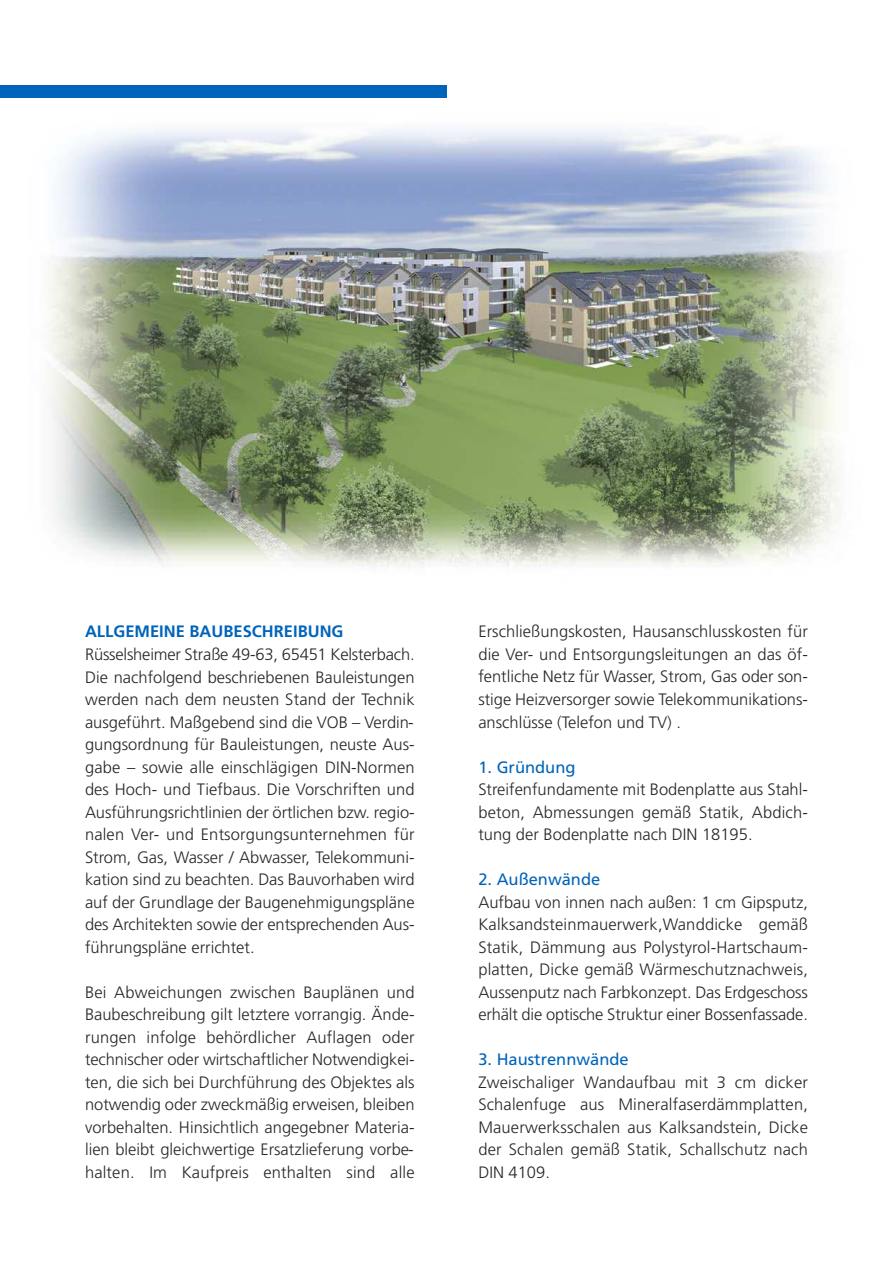
<style>
.page{position:relative;width:893px;height:1263px;background:#fff}
.page>*{position:absolute;margin:0;border:0;box-sizing:border-box;transform-origin:0 0}
.t1{font:300 16.5px/22.5px "Frutiger CE";color:#272627;text-align:justify}
.t2{font:16.5px "Frutiger CE";color:#0064ba}
.t3{font:700 16.5px "Frutiger CE";color:#0064ba}
</style>
<div class="page">
<img style="left:46px;top:85px;width:795px;height:482px">
<div style="left:0;top:85px;width:446px;height:13px;background:#0064ba"></div>
<p class="t3" style="left:85px;top:622px;width:260px">ALLGEMEINE BAUBESCHREIBUNG</p>
<p class="t1" style="left:85px;top:643px;width:331px">Rüsselsheimer Straße 49-63, 65451 Kelsterbach.<br>Die nachfolgend beschriebenen Bauleistungen werden nach dem neusten Stand der Technik ausgeführt. Maßgebend sind die VOB – Verdin&shy;gungsordnung für Bauleistungen, neuste Aus&shy;gabe – sowie alle einschlägigen DIN-Normen des Hoch- und Tiefbaus. Die Vorschriften und Ausführungsrichtlinien der örtlichen bzw. regio&shy;nalen Ver- und Entsorgungsunternehmen für Strom, Gas, Wasser / Abwasser, Telekommuni&shy;kation sind zu beachten. Das Bauvorhaben wird auf der Grundlage der Baugenehmigungspläne des Architekten sowie der entsprechenden Aus&shy;führungspläne errichtet.</p>
<p class="t1" style="left:85px;top:980px;width:331px">Bei Abweichungen zwischen Bauplänen und Baubeschreibung gilt letztere vorrangig. Ände&shy;rungen infolge behördlicher Auflagen oder technischer oder wirtschaftlicher Notwendigkei&shy;ten, die sich bei Durchführung des Objektes als notwendig oder zweckmäßig erweisen, bleiben vorbehalten. Hinsichtlich angegebner Materia&shy;lien bleibt gleichwertige Ersatzlieferung vorbe&shy;halten. Im Kaufpreis enthalten sind alle</p>
<p class="t1" style="left:478px;top:620px;width:331px">Erschließungskosten, Hausanschlusskosten für die Ver- und Entsorgungsleitungen an das öf&shy;fentliche Netz für Wasser, Strom, Gas oder son&shy;stige Heizversorger sowie Telekommunikations&shy;anschlüsse (Telefon und TV) .</p>
<p class="t2" style="left:478px;top:757px;width:99px">1. Gründung</p>
<p class="t1" style="left:478px;top:778px;width:331px">Streifenfundamente mit Bodenplatte aus Stahl&shy;beton, Abmessungen gemäß Statik, Abdich&shy;tung der Bodenplatte nach DIN 18195.</p>
<p class="t2" style="left:478px;top:870px;width:123px">2. Außenwände</p>
<p class="t1" style="left:478px;top:890px;width:331px">Aufbau von innen nach außen: 1 cm Gipsputz, Kalksandsteinmauerwerk,Wanddicke gemäß Statik, Dämmung aus Polystyrol-Hartschaum&shy;platten, Dicke gemäß Wärmeschutznachweis, Aussenputz nach Farbkonzept. Das Erdgeschoss erhält die optische Struktur einer Bossenfassade.</p>
<p class="t2" style="left:478px;top:1050px;width:152px">3. Haustrennwände</p>
<p class="t1" style="left:478px;top:1070px;width:331px">Zweischaliger Wandaufbau mit 3 cm dicker Schalenfuge aus Mineralfaserdämmplatten, Mauerwerksschalen aus Kalksandstein, Dicke der Schalen gemäß Statik, Schallschutz nach DIN 4109.</p>
</div>
